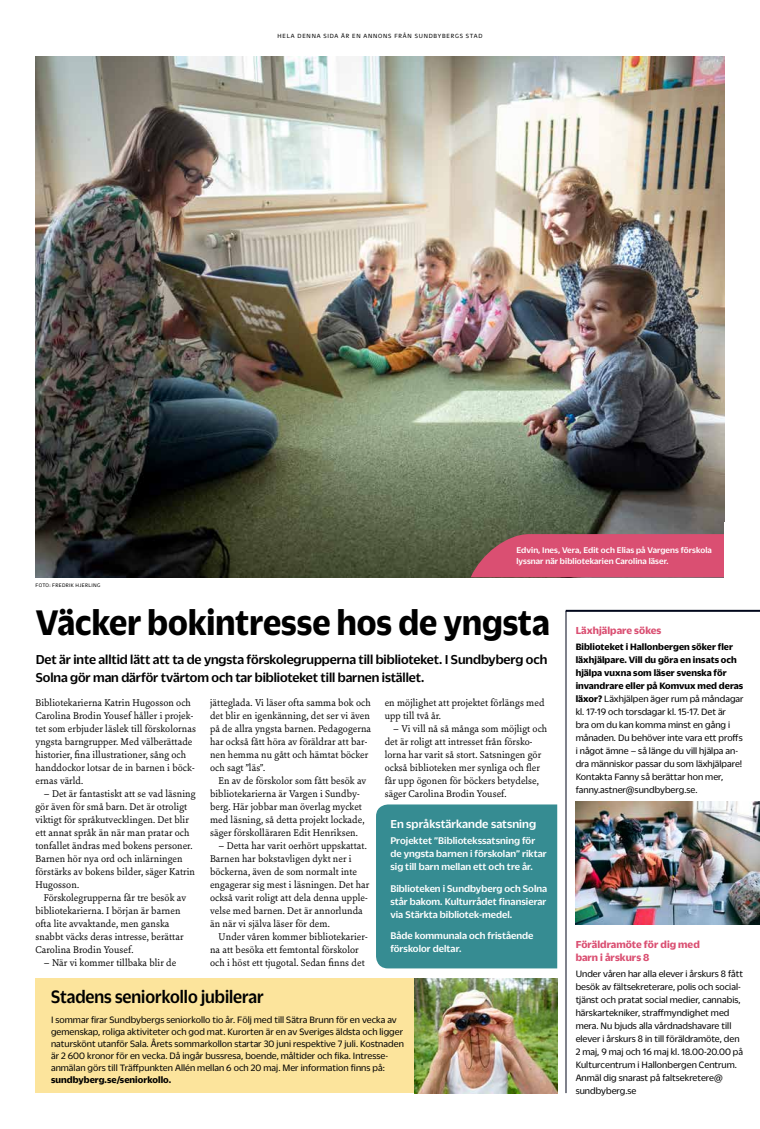
<style>
.page{position:relative;width:760px;height:1129px;background:#fff}
.page>*{position:absolute;margin:0;border:0;box-sizing:border-box;transform-origin:0 0}
.t1{font:700 38.5px "Duplicate Sans";color:#000;scale:.92 1}
.t2{font:500 19.5px "Duplicate Sans";color:#000;scale:.92 1}
.t3{font:500 14px/18px "Duplicate Sans";letter-spacing:-.005em;color:#000}
.t4{font:500 12.5px "Duplicate Sans";letter-spacing:.005em;color:#fff}
.t5{font:700 11px/13px "Duplicate Sans";letter-spacing:.005em;color:#da4f72}
.t6{font:10.5px/13px "Sina Nova";letter-spacing:.005em;color:#000}
.t7{font:500 10.5px/13px "Duplicate Sans";letter-spacing:.005em;color:#fff}
.t8{font:10px/13px "Duplicate Sans";letter-spacing:.005em;color:#000}
.t9{font:700 10px "Duplicate Sans";letter-spacing:.005em;color:#000}
.t10{font:500 9px/10.8px "Duplicate Sans";letter-spacing:.01em;color:#fff}
.t11{font:6.5px "Duplicate Sans";letter-spacing:.12em;color:#000}
.t12{font:5.5px "Duplicate Sans";letter-spacing:.06em;color:#000}
.s1{font-weight:700}
</style>
<div class="page">
<div style="left:376px;top:804px;width:181px;height:164px;background:#368c92"></div>
<div style="left:36px;top:978px;width:521px;height:114px;background:#fce49c"></div>
<img style="left:36px;top:57px;width:688px;height:520px">
<img style="left:414px;top:978px;width:143px;height:114px">
<hr style="left:566px;top:610px;width:1px;height:482px;background:#00061b">
<hr style="left:566px;top:609px;width:194px;height:2px;background:#00061b">
<img style="left:575px;top:801px;width:185px;height:122px">
<svg style="left:471px;top:534px;width:253px;height:43px;background:#d04f6e"></svg>
<p class="t11" style="left:277px;top:32px;width:206px">HELA DENNA SIDA ÄR EN ANNONS FRÅN SUNDBYBERGS STAD</p>
<p class="t12" style="left:35px;top:581px;width:66px">FOTO: FREDRIK HJERLING</p>
<p class="t10" style="left:516px;top:543px;width:197px">Edvin, Ines, Vera, Edit och Elias på Vargens förskola lyssnar när bibliotekarien Carolina läser.</p>
<h1 class="t1" style="left:36px;top:596px;width:560px">Väcker bokintresse hos de yngsta</h1>
<h3 class="t3" style="left:36px;top:649px;width:513px">Det är inte alltid lätt att ta de yngsta förskolegrupperna till biblioteket. I Sundbyberg och<br>Solna gör man därför tvärtom och tar biblioteket till barnen istället.</h3>
<p class="t6" style="left:35px;top:695px;width:162px">Bibliotekarierna Katrin Hugosson och Carolina Brodin Yousef håller i projek&shy;tet som erbjuder läslek till förskolornas yngsta barngrupper. Med välberättade historier, fina illustrationer, sång och handdockor lotsar de in barnen i böck&shy;ernas värld.</p>
<p class="t6" style="left:35px;top:786px;width:162px;text-indent:9px">– Det är fantastiskt att se vad läsning gör även för små barn. Det är otroligt viktigt för språkutvecklingen. Det blir ett annat språk än när man pratar och tonfallet ändras med bokens personer.<br>Barnen hör nya ord och inlärningen förstärks av bokens bilder, säger Katrin Hugosson.</p>
<p class="t6" style="left:35px;top:890px;width:152px;text-indent:9px">Förskolegrupperna får tre besök av bibliotekarierna. I början är barnen ofta lite avvaktande, men ganska snabbt väcks deras intresse, berättar Carolina Brodin Yousef.</p>
<p class="t6" style="left:44px;top:955px;width:134px">– När vi kommer tillbaka blir de</p>
<p class="t6" style="left:210px;top:695px;width:163px">jätteglada. Vi läser ofta samma bok och det blir en igenkänning, det ser vi även på de allra yngsta barnen. Pedagogerna har också fått höra av föräldrar att bar&shy;nen hemma nu gått och hämtat böcker och sagt ”läs”.</p>
<p class="t6" style="left:210px;top:773px;width:158px;text-indent:9px">En av de förskolor som fått besök av bibliotekarierna är Vargen i Sundby&shy;berg. Här jobbar man överlag mycket med läsning, så detta projekt lockade, säger förskolläraren Edit Henriksen.</p>
<p class="t6" style="left:210px;top:838px;width:161px;text-indent:9px">– Detta har varit oerhört uppskattat.<br>Barnen har bokstavligen dykt ner i böckerna, även de som normalt inte engagerar sig mest i läsningen. Det har också varit roligt att dela denna upple&shy;velse med barnen. Det är annorlunda än när vi själva läser för dem.</p>
<p class="t6" style="left:210px;top:929px;width:159px;text-indent:9px">Under våren kommer bibliotekarier&shy;na att besöka ett femtontal förskolor och i höst ett tjugotal. Sedan finns det</p>
<p class="t6" style="left:385px;top:695px;width:161px">en möjlighet att projektet förlängs med upp till två år.</p>
<p class="t6" style="left:385px;top:721px;width:164px;text-indent:9px">– Vi vill nå så många som möjligt och det är roligt att intresset från försko&shy;lorna har varit så stort. Satsningen gör också biblioteken mer synliga och fler får upp ögonen för böckers betydelse, säger Carolina Brodin Yousef.</p>
<p class="t4" style="left:390px;top:815px;width:147px">En språkstärkande satsning</p>
<p class="t7" style="left:390px;top:833px;width:158px">Projektet ”Bibliotekssatsning för de yngsta barnen i förskolan” riktar sig till barn mellan ett och tre år.</p>
<p class="t7" style="left:390px;top:880px;width:158px;text-align:justify">Biblioteken i Sundbyberg och Solna står bakom. Kulturrådet finansierar via Stärkta bibliotek-medel.</p>
<p class="t7" style="left:390px;top:928px;width:145px">Både kommunala och fristående förskolor deltar.</p>
<h2 class="t2" style="left:51px;top:983px;width:233px">Stadens seniorkollo jubilerar</h2>
<p class="t8" style="left:51px;top:1013px;width:354px;line-height:12px">I sommar firar Sundbybergs seniorkollo tio år. Följ med till Sätra Brunn för en vecka av gemenskap, roliga aktiviteter och god mat. Kurorten är en av Sveriges äldsta och ligger naturskönt utanför Sala. Årets sommarkollon startar 30 juni respektive 7 juli. Kostnaden är 2 600 kronor för en vecka. Då ingår bussresa, boende, måltider och fika. Intresse&shy;anmälan görs till Träffpunkten Allén mellan 6 och 20 maj. Mer information finns på:</p>
<p class="t9" style="left:51px;top:1072px;width:122px">sundbyberg.se/seniorkollo.</p>
<p class="t5" style="left:575px;top:623px;width:87px">Läxhjälpare sökes</p>
<p class="t8" style="left:575px;top:639px;width:169px"><span class="s1">Biblioteket i Hallonbergen söker fler läxhjälpare. Vill du göra en insats och hjälpa vuxna som läser svenska för invandrare eller på Komvux med deras läxor?</span> Läxhjälpen äger rum på måndagar kl. 17-19 och torsdagar kl. 15-17. Det är<br>bra om du kan komma minst en gång i månaden. Du behöver inte vara ett proffs i något ämne – så länge du vill hjälpa an&shy;dra människor passar du som läxhjälpare!<br>Kontakta Fanny så berättar hon mer, fanny.astner@sundbyberg.se.</p>
<p class="t5" style="left:575px;top:937px;width:126px">Föräldramöte för dig med barn i årskurs 8</p>
<p class="t8" style="left:575px;top:966px;width:169px">Under våren har alla elever i årskurs 8 fått besök av fältsekreterare, polis och social&shy;tjänst och pratat social medier, cannabis, härskartekniker, straffmyndighet med mera. Nu bjuds alla vårdnadshavare till elever i årskurs 8 in till föräldramöte, den 2 maj, 9 maj och 16 maj kl. 18.00-20.00 på Kulturcentrum i Hallonbergen Centrum.<br>Anmäl dig snarast på faltsekretere@ sundbyberg.se</p>
</div>
